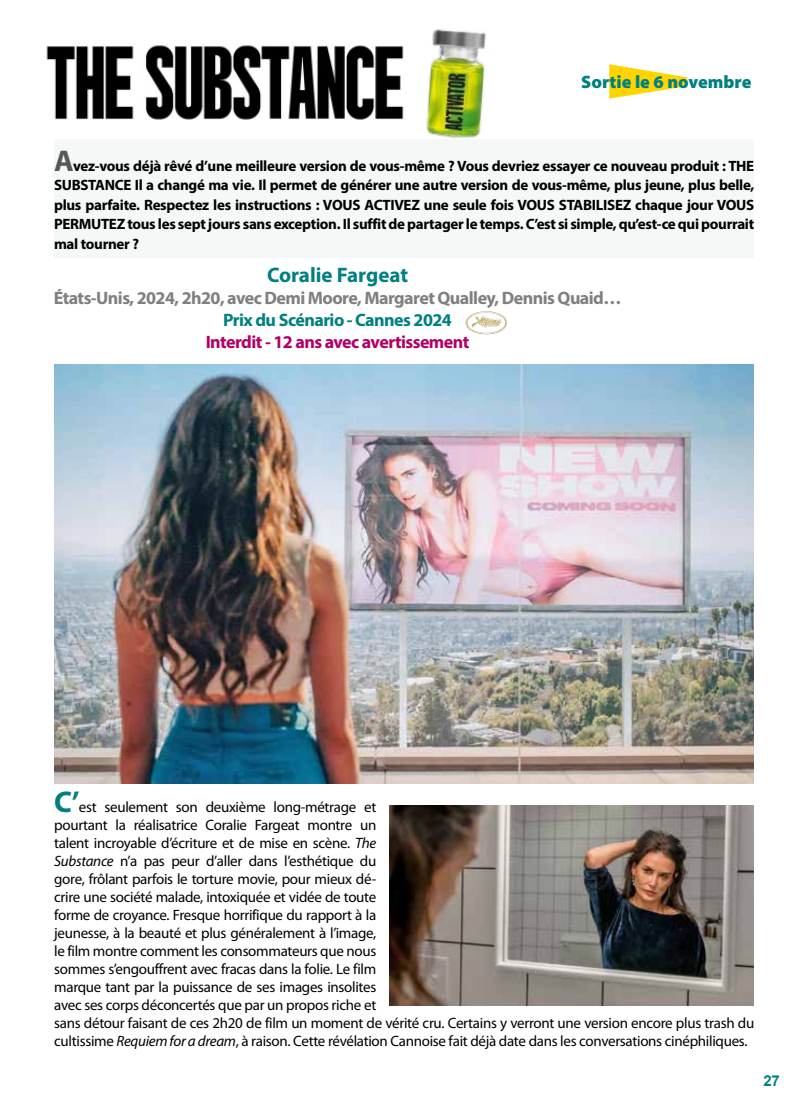
<style>
.page{position:relative;width:808px;height:1106px;background:#fff}
.page>*{position:absolute;margin:0;border:0;box-sizing:border-box;transform-origin:0 0}
.t1{font:700 21px "Myriad Pro";color:#008080}
.t2{font:700 18px "Myriad Pro";letter-spacing:-.03em;color:#7f7f7f}
.t3{font:700 18px "Myriad Pro";letter-spacing:-.03em;color:#b20066}
.t4{font:700 18px "Myriad Pro";letter-spacing:-.03em;color:#008080}
.t5{font:900 18px "Myriad Pro";color:#008080}
.t6{font:15px/18px "Myriad Pro";letter-spacing:-.02em;color:#000}
.t7{font:700 15px/19.5px "Myriad Pro";letter-spacing:-.02em;color:#000;text-align:justify}
.t8{font:700 15px "Arial";color:#008080}
.s1{font-size:30px;color:#575756}
.s2{font-weight:700;font-size:30px;color:#008080}
.s3{font-style:italic}
</style>
<div class="page">
<div style="left:54px;top:140px;width:700px;height:118px;background:#f4f9f8"></div>
<img style="left:465px;top:311px;width:43px;height:24px">
<img style="left:46px;top:45px;width:358px;height:75px">
<img style="left:413px;top:29px;width:82px;height:111px">
<img style="left:389px;top:805px;width:365px;height:200px">
<img style="left:54px;top:365px;width:700px;height:418px">
<svg style="left:609px;top:64px;width:78px;height:35px"></svg>
<p class="t5" style="left:581px;top:72px;width:172px">Sortie le 6 novembre</p>
<p class="t7" style="left:54px;top:155px;width:702px"><span class="s1">A</span>vez-vous déjà rêvé d’une meilleure version de vous-même ? Vous devriez essayer ce nouveau produit : THE SUBSTANCE Il a changé ma vie. Il permet de générer une autre version de vous-même, plus jeune, plus belle, plus parfaite. Respectez les instructions : VOUS ACTIVEZ une seule fois VOUS STABILISEZ chaque jour VOUS PERMUTEZ tous les sept jours sans exception. Il suffit de partager le temps. C’est si simple, qu’est-ce qui pourrait mal tourner ?</p>
<h1 class="t1" style="left:267px;top:261px;width:143px">Coralie Fargeat</h1>
<p class="t2" style="left:54px;top:286px;width:569px">États-Unis, 2024, 2h20, avec Demi Moore, Margaret Qualley, Dennis Quaid…</p>
<p class="t4" style="left:223px;top:308px;width:230px">Prix du Scénario - Cannes 2024</p>
<p class="t3" style="left:206px;top:330px;width:265px">Interdit - 12 ans avec avertissement</p>
<p class="t6" style="left:54px;top:797px;width:701px"><span class="s2">C’</span>est seulement son deuxième long-métrage et<br>pourtant la réalisatrice Coralie Fargeat montre un<br>talent incroyable d’écriture et de mise en scène. <span class="s3">The<br>Substance</span> n’a pas peur d’aller dans l’esthétique du<br>gore, frôlant parfois le torture movie, pour mieux dé-<br>crire une société malade, intoxiquée et vidée de toute<br>forme de croyance. Fresque horrifique du rapport à la<br>jeunesse, à la beauté et plus généralement à l’image,<br>le film montre comment les consommateurs que nous<br>sommes s’engouffrent avec fracas dans la folie. Le film<br>marque tant par la puissance de ses images insolites<br>avec ses corps déconcertés que par un propos riche et<br>sans détour faisant de ces 2h20 de film un moment de vérité cru. Certains y verront une version encore plus trash du cultissime <span class="s3">Requiem for a dream</span>, à raison. Cette révélation Cannoise fait déjà date dans les conversations cinéphiliques.</p>
<p class="t8" style="left:764px;top:1071px;width:18px">27</p>
</div>
